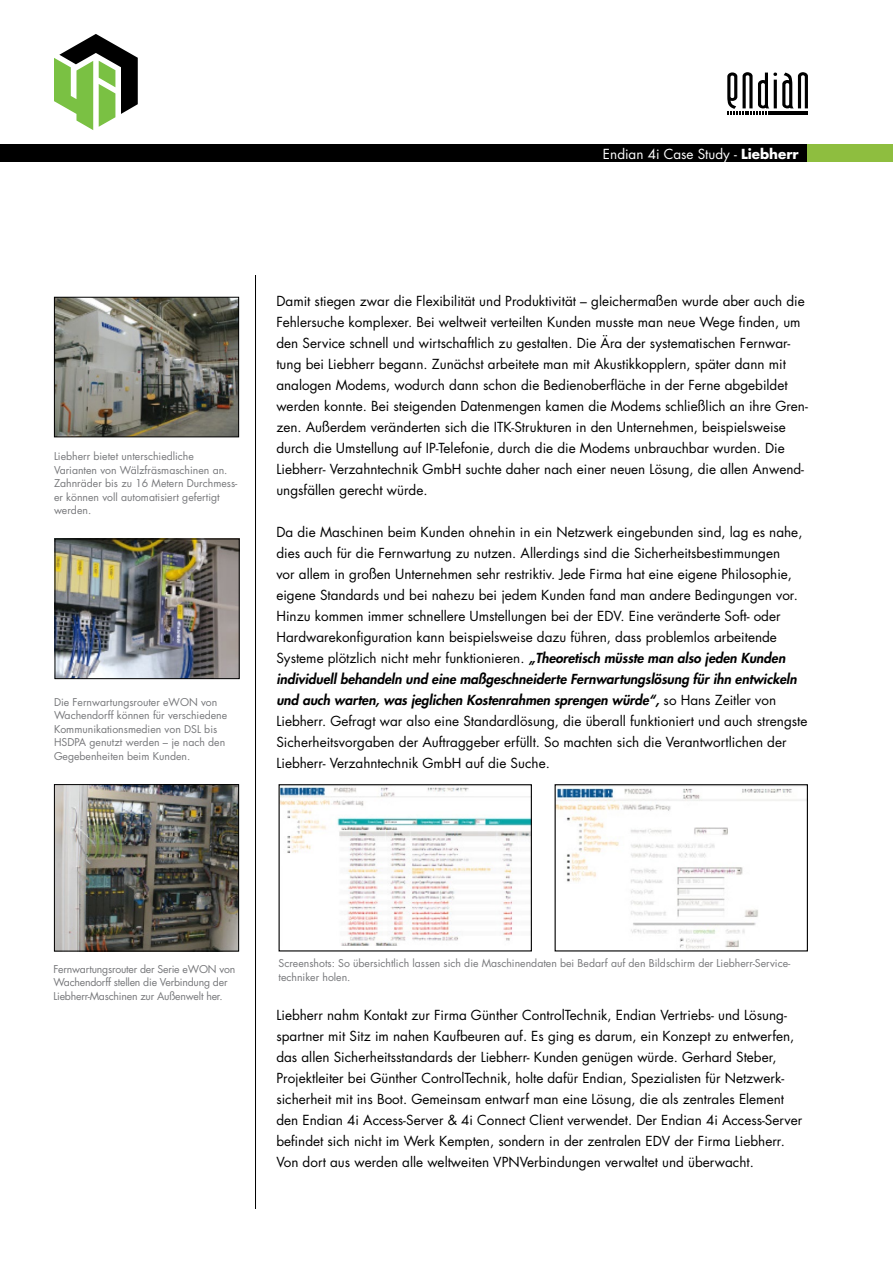
<style>
.page{position:relative;width:893px;height:1263px;background:#fff}
.page>*{position:absolute;margin:0;border:0;box-sizing:border-box;transform-origin:0 0}
.t1{font:13.5px/21px "Futura Std";color:#000}
.t2{font:13.5px "Futura Std";color:#fff}
.t3{font:10.5px/13.5px "Futura Std";color:#77787b}
.t4{font:10.5px/13.5px "Futura Std";letter-spacing:-.02em;color:#77787b}
.s1{font-weight:700}
.s2{font-weight:800;font-style:italic}
</style>
<div class="page">
<svg style="left:727px;top:72px;width:81px;height:43px"></svg>
<div style="left:0;top:144px;width:893px;height:17px;background:#000"></div>
<div style="left:808px;top:144px;width:85px;height:17px;background:#8ebe3f"></div>
<svg style="left:54px;top:34px;width:84px;height:96px"></svg>
<hr style="left:255px;top:275px;width:1px;height:934px;background:#000">
<img style="left:281px;top:786px;width:249px;height:160px">
<div style="left:279px;top:784px;width:253px;height:167px;border:1px solid #000"></div>
<img style="left:557px;top:786px;width:249px;height:163px">
<div style="left:555px;top:784px;width:253px;height:167px;border:1px solid #000"></div>
<img style="left:56px;top:786px;width:181px;height:163px">
<div style="left:54px;top:784px;width:185px;height:167px;border:1px solid #000"></div>
<img style="left:57px;top:541px;width:181px;height:136px">
<div style="left:55px;top:539px;width:185px;height:140px;border:1px solid #000"></div>
<img style="left:56px;top:299px;width:181px;height:136px">
<div style="left:54px;top:297px;width:185px;height:140px;border:1px solid #000"></div>
<p class="t2" style="left:603px;top:145px;width:197px">Endian 4i Case Study - <span class="s1">Liebherr</span></p>
<p class="t3" style="left:54px;top:450px;width:185px">Liebherr bietet unterschiedliche<br>Varianten von Wälzfräsmaschinen an.<br>Zahnräder bis zu 16 Metern Durchmess&shy;er können voll automatisiert gefertigt werden.</p>
<p class="t3" style="left:54px;top:695px;width:175px">Die Fernwartungsrouter eWON von Wachendorff können für verschiedene Kommunikationsmedien von DSL bis HSDPA genutzt werden – je nach den Gegebenheiten beim Kunden.</p>
<p class="t1" style="left:276px;top:291px;width:533px">Damit stiegen zwar die Flexibilität und Produktivität – gleichermaßen wurde aber auch die Fehlersuche komplexer. Bei weltweit verteilten Kunden musste man neue Wege finden, um den Service schnell und wirtschaftlich zu gestalten. Die Ära der systematischen Fernwar&shy;tung bei Liebherr begann. Zunächst arbeitete man mit Akustikkopplern, später dann mit analogen Modems, wodurch dann schon die Bedienoberfläche in der Ferne abgebildet werden konnte. Bei steigenden Datenmengen kamen die Modems schließlich an ihre Gren&shy;zen. Außerdem veränderten sich die ITK-Strukturen in den Unternehmen, beispielsweise durch die Umstellung auf IP-Telefonie, durch die die Modems unbrauchbar wurden. Die Liebherr- Verzahntechnik GmbH suchte daher nach einer neuen Lösung, die allen Anwend&shy;ungsfällen gerecht würde.</p>
<p class="t1" style="left:276px;top:522px;width:533px">Da die Maschinen beim Kunden ohnehin in ein Netzwerk eingebunden sind, lag es nahe, dies auch für die Fernwartung zu nutzen. Allerdings sind die Sicherheitsbestimmungen<br>vor allem in großen Unternehmen sehr restriktiv. Jede Firma hat eine eigene Philosophie, eigene Standards und bei nahezu bei jedem Kunden fand man andere Bedingungen vor.<br>Hinzu kommen immer schnellere Umstellungen bei der EDV. Eine veränderte Soft- oder Hardwarekonfiguration kann beispielsweise dazu führen, dass problemlos arbeitende Systeme plötzlich nicht mehr funktionieren. <span class="s2">„Theoretisch müsste man also jeden Kunden individuell behandeln und eine maßgeschneiderte Fernwartungslösung für ihn entwickeln und auch warten, was jeglichen Kostenrahmen sprengen würde“,</span> so Hans Zeitler von Liebherr. Gefragt war also eine Standardlösung, die überall funktioniert und auch strengste Sicherheitsvorgaben der Auftraggeber erfüllt. So machten sich die Verantwortlichen der Liebherr- Verzahntechnik GmbH auf die Suche.</p>
<p class="t4" style="left:53px;top:962px;width:183px">Fernwartungsrouter der Serie eWON von<br>Wachendorff stellen die Verbindung der<br>Liebherr-Maschinen zur Außenwelt her.</p>
<p class="t3" style="left:279px;top:957px;width:513px">Screenshots: So übersichtlich lassen sich die Maschinendaten bei Bedarf auf den Bildschirm der Liebherr-Service&shy;techniker holen.</p>
<p class="t1" style="left:276px;top:1005px;width:527px">Liebherr nahm Kontakt zur Firma Günther ControlTechnik, Endian Vertriebs- und Lösung&shy;spartner mit Sitz im nahen Kaufbeuren auf. Es ging es darum, ein Konzept zu entwerfen, das allen Sicherheitsstandards der Liebherr- Kunden genügen würde. Gerhard Steber, Projektleiter bei Günther ControlTechnik, holte dafür Endian, Spezialisten für Netzwerk&shy;sicherheit mit ins Boot. Gemeinsam entwarf man eine Lösung, die als zentrales Element den Endian 4i Access-Server &amp; 4i Connect Client verwendet. Der Endian 4i Access-Server befindet sich nicht im Werk Kempten, sondern in der zentralen EDV der Firma Liebherr.<br>Von dort aus werden alle weltweiten VPNVerbindungen verwaltet und überwacht.</p>
</div>
